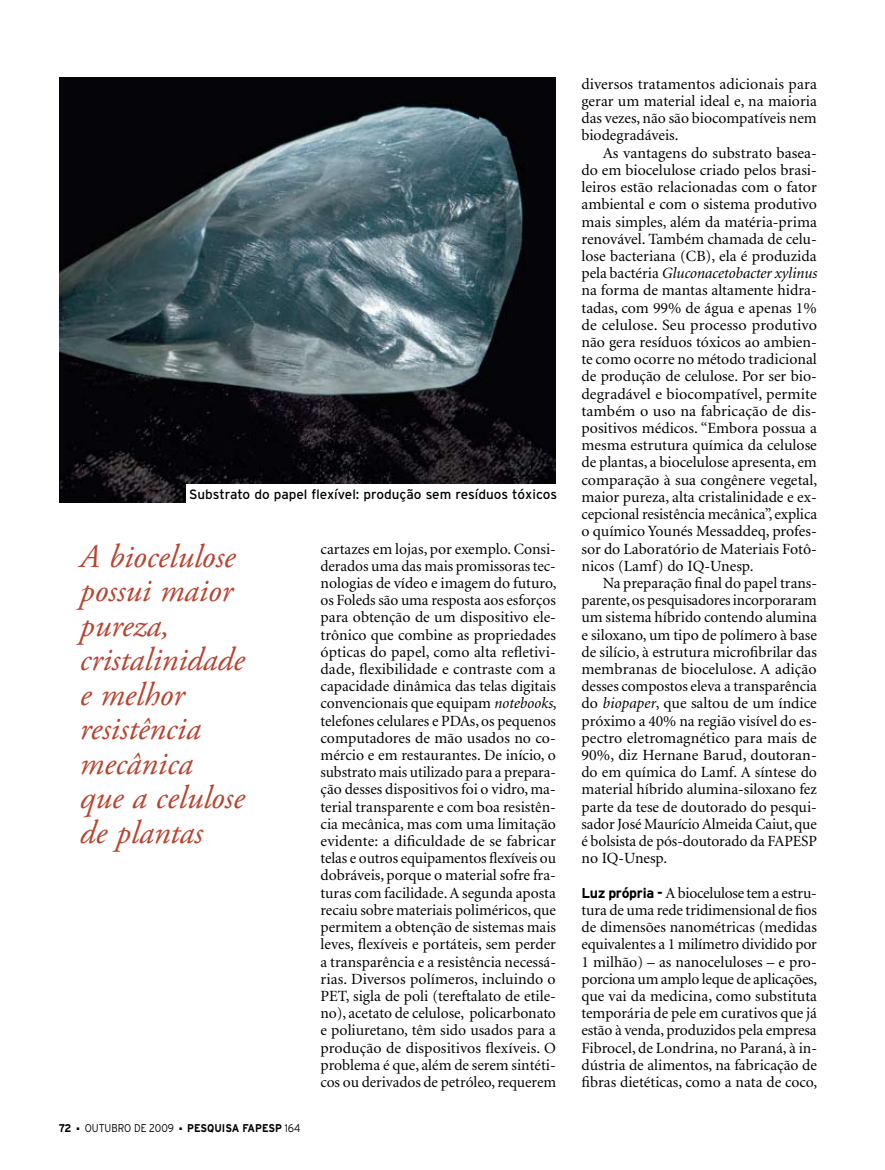
<style>
.page{position:relative;width:885px;height:1170px;background:#fff}
.page>*{position:absolute;margin:0;border:0;box-sizing:border-box;transform-origin:0 0}
.t1{font:italic 33px/34.5px "Adobe Garamond Pro";color:#b84330}
.t2{font:15.6px/17.2px "Minion";color:#000;text-align:justify}
.t3{font:13.5px "Interstate";color:#000}
.t4{font:700 11.25px "Interstate";color:#000;scale:.9 1}
.t5{font:300 11.25px "Interstate";color:#000;scale:.9 1}
.s1{font-weight:300}
.s2{font-style:italic}
.s3{font-family:"Interstate";font-weight:700;font-size:14.25px}
</style>
<div class="page">
<img style="left:60px;top:78px;width:496px;height:424px">
<div style="left:186px;top:484px;width:380px;height:20px;background:#fff"></div>
<p class="t3" style="left:189px;top:486px;width:369px">Substrato do papel flexível: produção sem resíduos tóxicos</p>
<h1 class="t1" style="left:80px;top:540px;width:166px">A biocelulose possui maior pureza, cristalinidade e melhor resistência mecânica<br>que a celulose de plantas</h1>
<p class="t4" style="left:59px;top:1121px;width:16px">72</p>
<p class="t5" style="left:77px;top:1121px;width:110px">■ OUTUBRO DE 2009</p>
<p class="t4" style="left:179px;top:1121px;width:136px">■ PESQUISA FAPESP <span class="s1">164</span></p>
<p class="t2" style="left:320px;top:540px;width:237px">cartazes em lojas, por exemplo. Consi&shy;derados uma das mais promissoras tec&shy;nologias de vídeo e imagem do futuro, os Foleds são uma resposta aos esforços para obtenção de um dispositivo ele&shy;trônico que combine as propriedades ópticas do papel, como alta refletivi&shy;dade, flexibilidade e contraste com a capacidade dinâmica das telas digitais convencionais que equipam <span class="s2">notebooks</span>, telefones celulares e PDAs, os pequenos computadores de mão usados no co&shy;mércio e em restaurantes. De início, o substrato mais utilizado para a prepara&shy;ção desses dispositivos foi o vidro, ma&shy;terial transparente e com boa resistên&shy;cia mecânica, mas com uma limitação evidente: a dificuldade de se fabricar telas e outros equipamentos flexíveis ou dobráveis, porque o material sofre fra&shy;turas com facilidade. A segunda aposta recaiu sobre materiais poliméricos, que permitem a obtenção de sistemas mais leves, flexíveis e portáteis, sem perder a transparência e a resistência necessá&shy;rias. Diversos polímeros, incluindo o PET, sigla de poli (tereftalato de etile&shy;no), acetato de celulose, policarbonato e poliuretano, têm sido usados para a produção de dispositivos flexíveis. O problema é que, além de serem sintéti&shy;cos ou derivados de petróleo, requerem</p>
<p class="t2" style="left:581px;top:76px;width:237px">diversos tratamentos adicionais para gerar um material ideal e, na maioria das vezes, não são biocompatíveis nem biodegradáveis.</p>
<p class="t2" style="left:581px;top:145px;width:237px;text-indent:21px">As vantagens do substrato basea&shy;do em biocelulose criado pelos brasi&shy;leiros estão relacionadas com o fator ambiental e com o sistema produtivo mais simples, além da matéria-prima renovável. Também chamada de celu&shy;lose bacteriana (CB), ela é produzida pela bactéria <span class="s2">Gluconacetobacter xylinus </span>na forma de mantas altamente hidra&shy;tadas, com 99% de água e apenas 1% de celulose. Seu processo produtivo não gera resíduos tóxicos ao ambien&shy;te como ocorre no método tradicional de produção de celulose. Por ser bio&shy;degradável e biocompatível, permite também o uso na fabricação de dis&shy;positivos médicos. “Embora possua a mesma estrutura química da celulose de plantas, a biocelulose apresenta, em comparação à sua congênere vegetal, maior pureza, alta cristalinidade e ex&shy;cepcional resistência mecânica”, explica o químico Younés Messaddeq, profes&shy;sor do Laboratório de Materiais Fotô&shy;nicos (Lamf) do IQ-Unesp.</p>
<p class="t2" style="left:581px;top:575px;width:237px;text-indent:21px">Na preparação final do papel trans&shy;parente, os pesquisadores incorporaram um sistema híbrido contendo alumina e siloxano, um tipo de polímero à base de silício, à estrutura microfibrilar das membranas de biocelulose. A adição desses compostos eleva a transparência do <span class="s2">biopaper</span>, que saltou de um índice próximo a 40% na região visível do es&shy;pectro eletromagnético para mais de 90%, diz Hernane Barud, doutoran&shy;do em química do Lamf. A síntese do material híbrido alumina-siloxano fez parte da tese de doutorado do pesqui&shy;sador José Maurício Almeida Caiut, que é bolsista de pós-doutorado da FAPESP no IQ-Unesp.</p>
<p class="t2" style="left:581px;top:884px;width:237px"><span class="s3">Luz própria -</span> A biocelulose tem a estru&shy;tura de uma rede tridimensional de fios de dimensões nanométricas (medidas equivalentes a 1 milímetro dividido por 1 milhão) – as nanoceluloses – e pro&shy;porciona um amplo leque de aplicações, que vai da medicina, como substituta temporária de pele em curativos que já estão à venda, produzidos pela empresa Fibrocel, de Londrina, no Paraná, à in&shy;dústria de alimentos, na fabricação de fibras dietéticas, como a nata de coco,</p>
</div>
